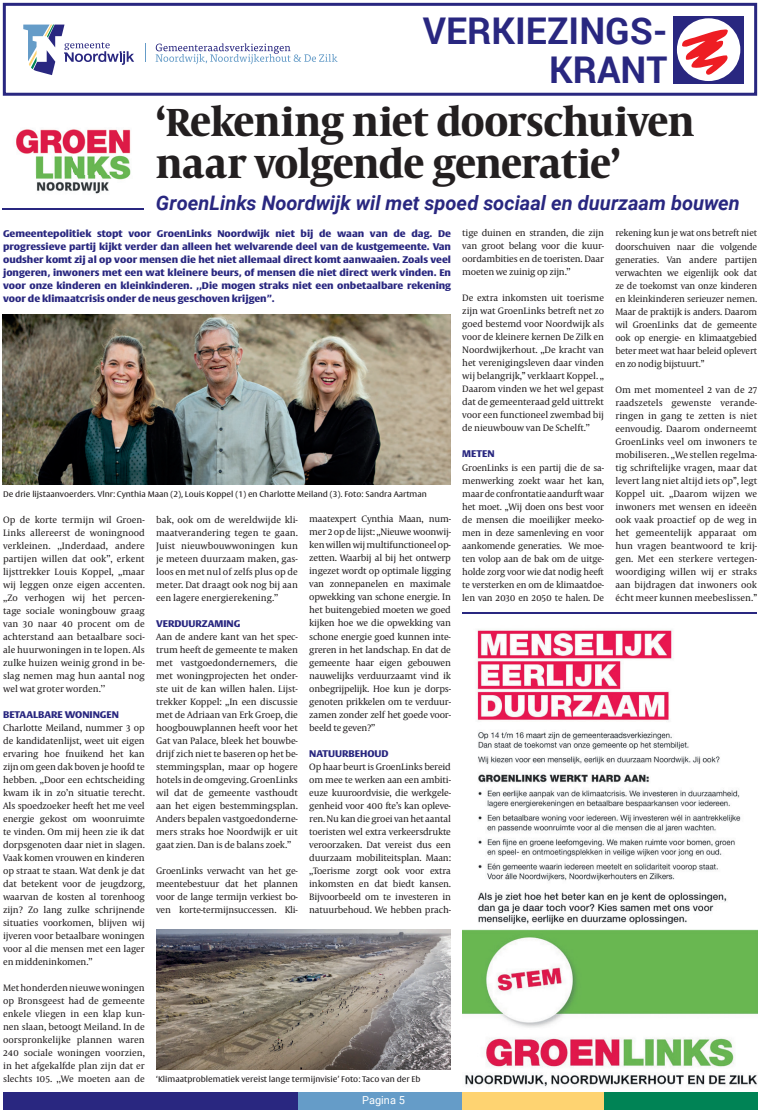
<style>
.page{position:relative;width:760px;height:1112px;background:#fff}
.page>*{position:absolute;margin:0;border:0;box-sizing:border-box;transform-origin:0 0}
.t1{font:700 40px/42px "Capitolium Head";letter-spacing:-.02em;color:#231f20}
.t2{font:700 36.8px/38.7px "Roboto";color:#292780;text-align:right}
.t3{font:italic 700 20px "Roboto";color:#292780}
.t4{font:11px "Roboto";color:#fff}
.t5{font:9.5px/13px "Capitolium News";letter-spacing:-.01em;color:#231f20;text-align:justify}
.t6{font:900 9.5px/13px "Big Vesta";color:#292780;text-align:justify}
.t7{font:8px "Big Vesta";color:#231f20}
</style>
<div class="page">
<svg style="left:3px;top:3px;width:754px;height:93px"></svg>
<div style="left:298px;top:1091px;width:164px;height:17px;background:#659cc8"></div>
<div style="left:462px;top:1091px;width:142px;height:17px;background:#fed371"></div>
<div style="left:604px;top:1091px;width:153px;height:17px;background:#008355"></div>
<div style="left:673px;top:16px;width:70px;height:67px;background:#292780"></div>
<div style="left:677px;top:18px;width:63px;height:63px;background:#fff;border-radius:50%"></div>
<svg style="left:681px;top:29px;width:49px;height:49px"></svg>
<div style="left:3px;top:1091px;width:295px;height:17px;background:#292780"></div>
<svg style="left:23px;top:25px;width:111px;height:50px"></svg>
<svg style="left:156px;top:43px;width:181px;height:21px"></svg>
<svg style="left:145px;top:43px;width:1px;height:19px"></svg>
<img style="left:3px;top:314px;width:448px;height:170px">
<img style="left:5px;top:129px;width:137px;height:80px">
<hr style="left:3px;top:209px;width:141px;height:1px;background:#292780">
<img style="left:156px;top:929px;width:295px;height:139px">
<img style="left:462px;top:629px;width:295px;height:458px">
<hr style="left:462px;top:612px;width:295px;height:1px;background:#292780">
<h2 class="t2" style="left:423px;top:10px;width:246px">VERKIEZINGS-<br>KRANT</h2>
<h1 class="t1" style="left:156px;top:102px;width:540px">‘Rekening niet doorschuiven naar volgende generatie’</h1>
<h3 class="t3" style="left:156px;top:189px;width:585px">GroenLinks Noordwijk wil met spoed sociaal en duurzaam bouwen</h3>
<p class="t6" style="left:3px;top:227px;width:449px">Gemeentepolitiek stopt voor GroenLinks Noordwijk niet bij de waan van de dag. De progressieve partij kijkt verder dan alleen het welvarende deel van de kustgemeente. Van oudsher komt zij al op voor mensen die het niet allemaal direct komt aanwaaien. Zoals veel jongeren, inwoners met een wat kleinere beurs, of mensen die niet direct werk vinden. En voor onze kinderen en kleinkinderen. ,,Die mogen straks niet een onbetaalbare rekening voor de klimaatcrisis onder de neus geschoven krijgen”.</p>
<p class="t5" style="left:462px;top:226px;width:143px">tige duinen en stranden, die zijn van groot belang voor die kuur&shy;oordambities en de toeristen. Daar moeten we zuinig op zijn.’’</p>
<p class="t5" style="left:462px;top:291px;width:143px">De extra inkomsten uit toerisme zijn wat GroenLinks betreft net zo goed bestemd voor Noordwijk als voor de kleinere kernen De Zilk en Noordwijkerhout. ,,De kracht van het verenigingsleven daar vinden wij belangrijk,” verklaart Koppel. ,, Daarom vinden we het wel gepast dat de gemeenteraad geld uittrekt voor een functioneel zwembad bij de nieuwbouw van De Schelft.’’</p>
<p class="t6" style="left:462px;top:447px;width:34px">METEN</p>
<p class="t5" style="left:462px;top:461px;width:143px">GroenLinks is een partij die de sa&shy;menwerking zoekt waar het kan, maar de confrontatie aandurft waar het moet. ,,Wij doen ons best voor de mensen die moeilijker meeko&shy;men in deze samenleving en voor aankomende generaties. We moe&shy;ten volop aan de bak om de uitge&shy;holde zorg voor wie dat nodig heeft te versterken en om de klimaatdoe&shy;len van 2030 en 2050 te halen. De</p>
<p class="t5" style="left:615px;top:227px;width:143px">rekening kun je wat ons betreft niet doorschuiven naar die volgende generaties. Van andere partijen verwachten we eigenlijk ook dat ze de toekomst van onze kinderen en kleinkinderen serieuzer nemen.<br>Maar de praktijk is anders. Daarom wil GroenLinks dat de gemeente ook op energie- en klimaatgebied beter meet wat haar beleid oplevert en zo nodig bijstuurt.’’</p>
<p class="t5" style="left:615px;top:383px;width:143px">Om met momenteel 2 van de 27 raadszetels gewenste verande&shy;ringen in gang te zetten is niet eenvoudig. Daarom onderneemt GroenLinks veel om inwoners te mobiliseren. ,,We stellen regelma&shy;tig schriftelijke vragen, maar dat levert lang niet altijd iets op”, legt Koppel uit. ,,Daarom wijzen we inwoners met wensen en ideeën ook vaak proactief op de weg in het gemeentelijk apparaat om hun vragen beantwoord te krij&shy;gen. Met een sterkere vertegen&shy;woordiging willen wij er straks aan bijdragen dat inwoners ook écht meer kunnen meebeslissen.”</p>
<p class="t7" style="left:3px;top:489px;width:425px">De drie lijstaanvoerders. Vlnr: Cynthia Maan (2), Louis Koppel (1) en Charlotte Meiland (3). Foto: Sandra Aartman</p>
<p class="t5" style="left:309px;top:513px;width:143px">maatexpert Cynthia Maan, num&shy;mer 2 op de lijst: ,,Nieuwe woonwij&shy;ken willen wij multifunctioneel op&shy;zetten. Waarbij al bij het ontwerp ingezet wordt op optimale ligging van zonnepanelen en maximale opwekking van schone energie. In het buitengebied moeten we goed kijken hoe we die opwekking van schone energie goed kunnen inte&shy;greren in het landschap. En dat de gemeente haar eigen gebouwen nauwelijks verduurzaamt vind ik onbegrijpelijk. Hoe kun je dorps&shy;genoten prikkelen om te verduur&shy;zamen zonder zelf het goede voor&shy;beeld te geven?’’</p>
<p class="t6" style="left:309px;top:746px;width:81px">NATUURBEHOUD</p>
<p class="t5" style="left:309px;top:759px;width:143px">Op haar beurt is GroenLinks bereid om mee te werken aan een ambiti&shy;euze kuuroordvisie, die werkgele&shy;genheid voor 400 fte’s kan opleve&shy;ren. Nu kan die groei van het aantal toeristen wel extra verkeersdrukte veroorzaken. Dat vereist dus een duurzaam mobiliteitsplan. Maan: ,,Toerisme zorgt ook voor extra inkomsten en dat biedt kansen.<br>Bijvoorbeeld om te investeren in natuurbehoud. We hebben prach-</p>
<p class="t5" style="left:156px;top:513px;width:143px">bak, ook om de wereldwijde kli&shy;maatverandering tegen te gaan.<br>Juist nieuwbouwwoningen kun je meteen duurzaam maken, gas&shy;loos en met nul of zelfs plus op de meter. Dat draagt ook nog bij aan een lagere energierekening.’’</p>
<p class="t6" style="left:156px;top:617px;width:86px">VERDUURZAMING</p>
<p class="t5" style="left:156px;top:630px;width:143px">Aan de andere kant van het spec&shy;trum heeft de gemeente te maken met vastgoedondernemers, die met woningprojecten het onder&shy;ste uit de kan willen halen. Lijst&shy;trekker Koppel: ,,In een discussie met de Adriaan van Erk Groep, die hoogbouwplannen heeft voor het Gat van Palace, bleek het bouwbe&shy;drijf zich niet te baseren op het be&shy;stemmingsplan, maar op hogere hotels in de omgeving. GroenLinks wil dat de gemeente vasthoudt aan het eigen bestemmingsplan.<br>Anders bepalen vastgoedonderne&shy;mers straks hoe Noordwijk er uit gaat zien. Dan is de balans zoek.’’</p>
<p class="t5" style="left:156px;top:864px;width:143px">GroenLinks verwacht van het ge&shy;meentebestuur dat het plannen voor de lange termijn verkiest bo&shy;ven korte-termijnsuccessen. Kli-</p>
<p class="t5" style="left:3px;top:513px;width:143px">Op de korte termijn wil Groen-Links allereerst de woningnood verkleinen. ,,Inderdaad, andere partijen willen dat ook’’, erkent lijsttrekker Louis Koppel, ,,maar wij leggen onze eigen accenten. ,,Zo verhogen wij het percen&shy;tage sociale woningbouw graag van 30 naar 40 procent om de achterstand aan betaalbare soci&shy;ale huurwoningen in te lopen. Als zulke huizen weinig grond in be&shy;slag nemen mag hun aantal nog wel wat groter worden.’’</p>
<p class="t6" style="left:3px;top:708px;width:117px">BETAALBARE WONINGEN</p>
<p class="t5" style="left:3px;top:721px;width:143px">Charlotte Meiland, nummer 3 op de kandidatenlijst, weet uit eigen ervaring hoe fnuikend het kan zijn om geen dak boven je hoofd te hebben. ,,Door een echtscheiding kwam ik in zo’n situatie terecht.<br>Als spoedzoeker heeft het me veel energie gekost om woonruimte te vinden. Om mij heen zie ik dat dorpsgenoten daar niet in slagen.<br>Vaak komen vrouwen en kinderen op straat te staan. Wat denk je dat dat betekent voor de jeugdzorg, waarvan de kosten al torenhoog zijn? Zo lang zulke schrijnende situaties voorkomen, blijven wij ijveren voor betaalbare woningen voor al die mensen met een lager en middeninkomen.’’</p>
<p class="t5" style="left:3px;top:981px;width:143px">Met honderden nieuwe woningen op Bronsgeest had de gemeente enkele vliegen in een klap kun&shy;nen slaan, betoogt Meiland. In de oorspronkelijke plannen waren 240 sociale woningen voorzien, in het afgekalfde plan zijn dat er slechts 105. ,,We moeten aan de</p>
<p class="t7" style="left:156px;top:1074px;width:266px">‘Klimaatproblematiek vereist lange termijnvisie’ Foto: Taco van der Eb</p>
<p class="t4" style="left:362px;top:1092px;width:44px">Pagina 5</p>
</div>
